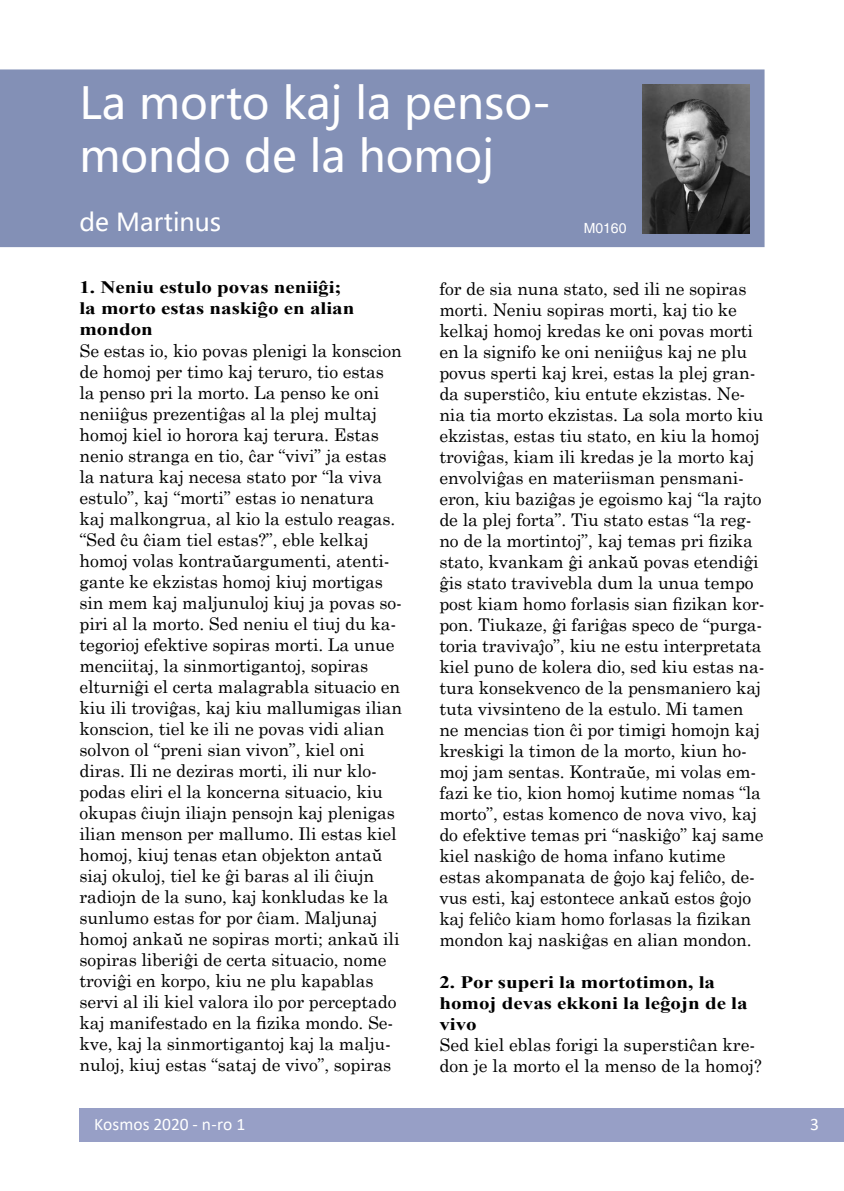
<style>
.page{position:relative;width:844px;height:1191px;background:#fff}
.page>*{position:absolute;margin:0;border:0;box-sizing:border-box;transform-origin:0 0}
.t1{font:43.75px/52.5px "Microsoft Ya Hei";color:#fff}
.t2{font:24.5px "Microsoft Ya Hei";color:#fff}
.t3{font:17.5px/21px "Century Schoolbook";letter-spacing:-.005em;color:#000}
.t4{font:700 17.5px/21px "Times New Roman";color:#000;scale:1.2 1}
.t5{font:17.5px "Calibri";color:#fff}
.t6{font:14px "Helvetica";color:#fff}
</style>
<div class="page">
<div style="left:79px;top:1107px;width:764px;height:34px;background:#979fc6"></div>
<div style="left:0;top:69px;width:764px;height:178px;background:#8390b6"></div>
<img style="left:642px;top:84px;width:107px;height:149px">
<h1 class="t1" style="left:79px;top:76px;width:473px">La morto kaj la penso&shy;mondo de la homoj</h1>
<h2 class="t2" style="left:79px;top:206px;width:143px">de Martinus</h2>
<p class="t6" style="left:583px;top:219px;width:44px">M0160</p>
<p class="t4" style="left:79px;top:276px;width:230px">1. Neniu estulo povas neniiĝi; la morto estas naskiĝo en alian mondon</p>
<p class="t3" style="left:79px;top:338px;width:324px">Se estas io, kio povas plenigi la konscion de homoj per timo kaj teruro, tio estas la penso pri la morto. La penso ke oni neniiĝus prezentiĝas al la plej multaj homoj kiel io horora kaj terura. Estas nenio stranga en tio, ĉar “vivi” ja estas la natura kaj necesa stato por “la viva estulo”, kaj “morti” estas io nenatura kaj malkongrua, al kio la estulo reagas. “Sed ĉu ĉiam tiel estas?”, eble kelkaj homoj volas kontraŭargumenti, atenti&shy;gante ke ekzistas homoj kiuj mortigas sin mem kaj maljunuloj kiuj ja povas so&shy;piri al la morto. Sed neniu el tiuj du ka&shy;tegorioj efektive sopiras morti. La unue menciitaj, la sinmortigantoj, sopiras elturniĝi el certa malagrabla situacio en kiu ili troviĝas, kaj kiu mallumigas ilian konscion, tiel ke ili ne povas vidi alian solvon ol “preni sian vivon”, kiel oni diras. Ili ne deziras morti, ili nur klo&shy;podas eliri el la koncerna situacio, kiu okupas ĉiujn iliajn pensojn kaj plenigas ilian menson per mallumo. Ili estas kiel homoj, kiuj tenas etan objekton antaŭ siaj okuloj, tiel ke ĝi baras al ili ĉiujn radiojn de la suno, kaj konkludas ke la sunlumo estas for por ĉiam. Maljunaj homoj ankaŭ ne sopiras morti; ankaŭ ili sopiras liberiĝi de certa situacio, nome troviĝi en korpo, kiu ne plu kapablas servi al ili kiel valora ilo por perceptado kaj manifestado en la fizika mondo. Se&shy;kve, kaj la sinmortigantoj kaj la malju&shy;nuloj, kiuj estas “sataj de vivo”, sopiras</p>
<p class="t3" style="left:439px;top:276px;width:326px">for de sia nuna stato, sed ili ne sopiras morti. Neniu sopiras morti, kaj tio ke kelkaj homoj kredas ke oni povas morti en la signifo ke oni neniiĝus kaj ne plu povus sperti kaj krei, estas la plej gran&shy;da superstiĉo, kiu entute ekzistas. Ne&shy;nia tia morto ekzistas. La sola morto kiu ekzistas, estas tiu stato, en kiu la homoj troviĝas, kiam ili kredas je la morto kaj envolviĝas en materiisman pensmani&shy;eron, kiu baziĝas je egoismo kaj “la rajto de la plej forta”. Tiu stato estas “la reg&shy;no de la mortintoj”, kaj temas pri fizika stato, kvankam ĝi ankaŭ povas etendiĝi ĝis stato travivebla dum la unua tempo post kiam homo forlasis sian fizikan kor&shy;pon. Tiukaze, ĝi fariĝas speco de “purga&shy;toria travivaĵo”, kiu ne estu interpretata kiel puno de kolera dio, sed kiu estas na&shy;tura konsekvenco de la pensmaniero kaj tuta vivsinteno de la estulo. Mi tamen ne mencias tion ĉi por timigi homojn kaj kreskigi la timon de la morto, kiun ho&shy;moj jam sentas. Kontraŭe, mi volas em&shy;fazi ke tio, kion homoj kutime nomas “la morto”, estas komenco de nova vivo, kaj do efektive temas pri “naskiĝo” kaj same kiel naskiĝo de homa infano kutime estas akompanata de ĝojo kaj feliĉo, de&shy;vus esti, kaj estontece ankaŭ estos ĝojo kaj feliĉo kiam homo forlasas la fizikan mondon kaj naskiĝas en alian mondon.</p>
<p class="t4" style="left:439px;top:971px;width:258px">2. Por superi la mortotimon, la homoj devas ekkoni la leĝojn de la vivo</p>
<p class="t3" style="left:439px;top:1032px;width:324px">Sed kiel eblas forigi la superstiĉan kre&shy;don je la morto el la menso de la homoj?</p>
<p class="t5" style="left:94px;top:1112px;width:152px">Kosmos 2020 - n-ro 1</p>
<p class="t5" style="left:810px;top:1112px;width:10px">3</p>
</div>
